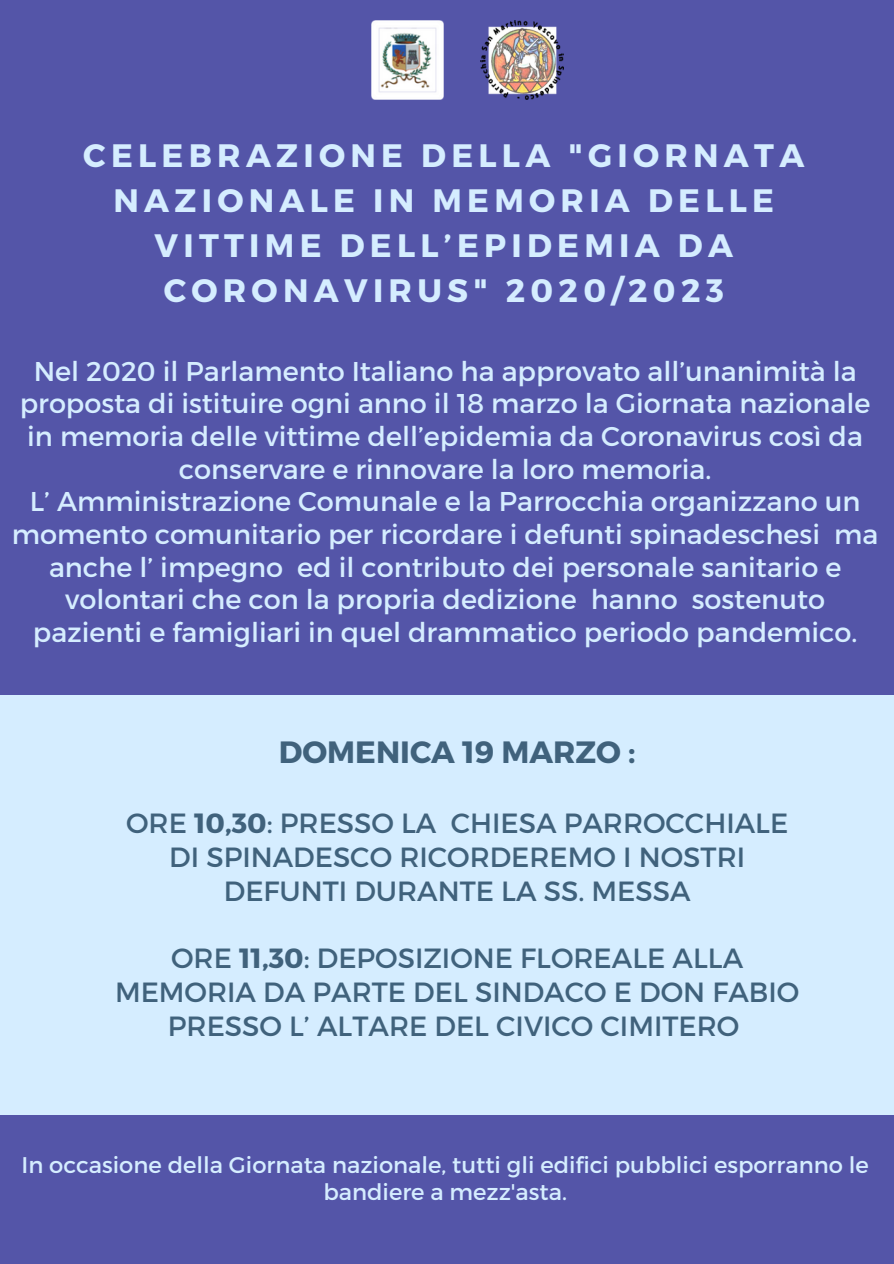
<style>
.page{position:relative;width:894px;height:1264px;background:#fff}
.page>*{position:absolute;margin:0;border:0;box-sizing:border-box;transform-origin:0 0}
.t1{font:700 32.4px/45px "Montserrat";letter-spacing:.165em;color:#d5edff;text-align:center}
.t2{font:700 30.75px "Montserrat";color:#40627c}
.t3{font:27.75px/33.8px "Montserrat";color:#40627c;text-align:center}
.t4{font:27.15px/32.7px "Montserrat";color:#d5edff;text-align:center}
.t5{font:22.65px/27px "Montserrat";color:#d5edff;text-align:center}
.s1{font-weight:700}
</style>
<div class="page">
<div style="left:0;top:0;width:893px;height:1263px;background:#5455a8"></div>
<div style="left:0;top:695px;width:893px;height:419px;background:#d5edff"></div>
<img style="left:371px;top:20px;width:72px;height:79px">
<img style="left:480px;top:20px;width:83px;height:79px">
<p class="t1" style="left:83px;top:131px;width:722px">CELEBRAZIONE DELLA "GIORNATA<br>NAZIONALE IN MEMORIA DELLE<br>VITTIME DELL’EPIDEMIA DA<br>CORONAVIRUS" 2020/2023</p>
<p class="t4" style="left:12px;top:353px;width:867px">Nel 2020 il Parlamento Italiano ha approvato all’unanimità la proposta di istituire ogni anno il 18 marzo la Giornata nazionale in memoria delle vittime dell’epidemia da Coronavirus così da conservare e rinnovare la loro memoria.<br>L’ Amministrazione Comunale e la Parrocchia organizzano un momento comunitario per ricordare i defunti spinadeschesi ma anche l’ impegno ed il contributo dei personale sanitario e volontari che con la propria dedizione hanno sostenuto pazienti e famigliari in quel drammatico periodo pandemico.</p>
<p class="t2" style="left:279px;top:732px;width:358px">DOMENICA 19 MARZO :</p>
<p class="t3" style="left:126px;top:804px;width:663px">ORE <span class="s1">10,30</span>: PRESSO LA CHIESA PARROCCHIALE<br>DI SPINADESCO RICORDEREMO I NOSTRI<br>DEFUNTI DURANTE LA SS. MESSA</p>
<p class="t3" style="left:115px;top:940px;width:685px">ORE <span class="s1">11,30</span>: DEPOSIZIONE FLOREALE ALLA<br>MEMORIA DA PARTE DEL SINDACO E DON FABIO<br>PRESSO L’ ALTARE DEL CIVICO CIMITERO</p>
<p class="t5" style="left:21px;top:1149px;width:848px">In occasione della Giornata nazionale, tutti gli edifici pubblici esporranno le bandiere a mezz'asta.</p>
</div>
